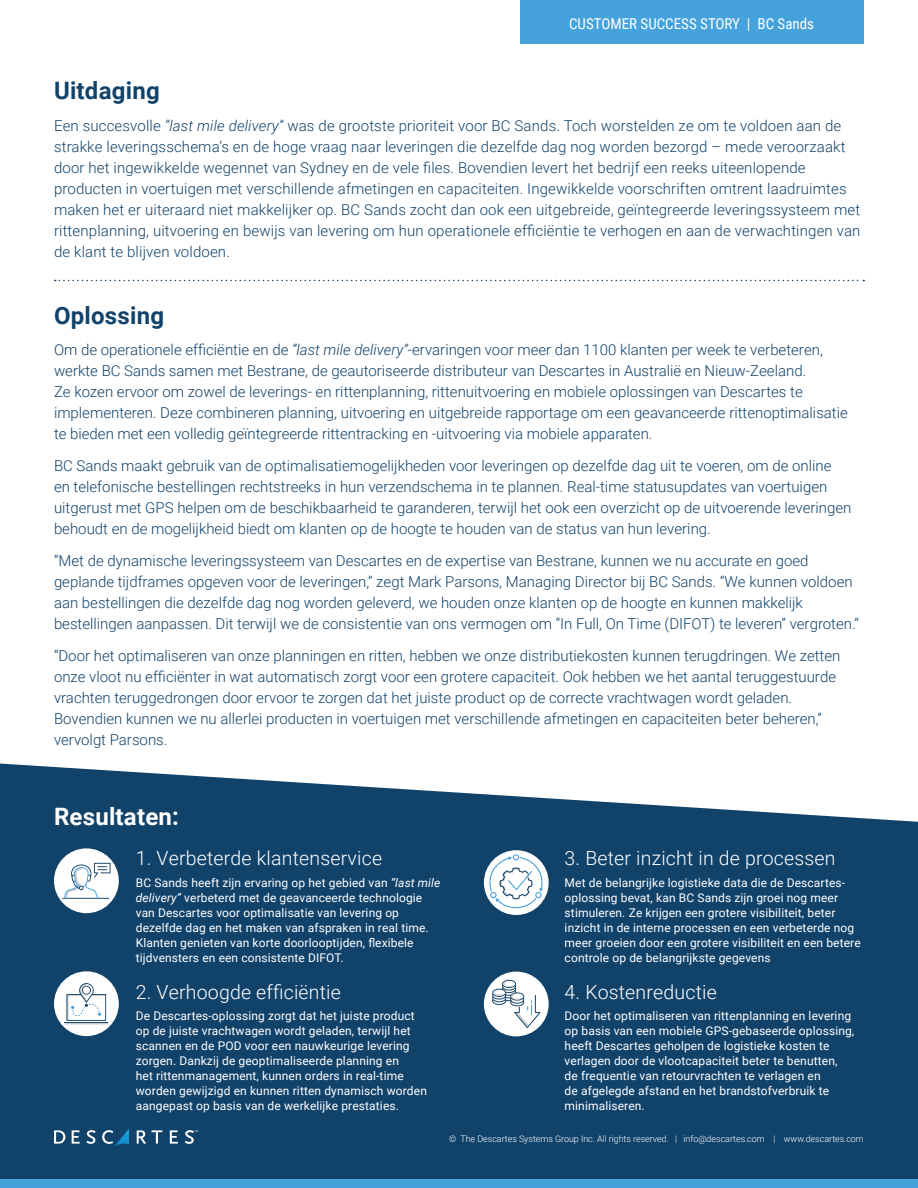
<style>
.page{position:relative;width:918px;height:1188px;background:#fff}
.page>*{position:absolute;margin:0;border:0;box-sizing:border-box;transform-origin:0 0}
.t1{font:700 24px "Roboto";letter-spacing:.01em;color:#11426a}
.t2{font:700 24px "Roboto";letter-spacing:.01em;color:#fff}
.t3{font:300 19.5px "Roboto";letter-spacing:.01em;color:#fff}
.t4{font:300 15px/21px "Roboto";color:#11426a}
.t5{font:15px "Roboto Condensed";color:#fff}
.t6{font:12px/15px "Roboto";letter-spacing:.01em;color:#fff}
.t7{font:300 9px "Roboto";letter-spacing:-.005em;color:#fff}
.s1{font-style:italic}
</style>
<div class="page">
<svg style="left:0;top:764px;width:918px;height:415px;background:#224f74"></svg>
<div style="left:521px;top:0;width:343px;height:43px;background:#46a2da"></div>
<svg style="left:55px;top:280px;width:809px;height:1px"></svg>
<div style="left:0;top:1179px;width:918px;height:9px;background:#46a2da"></div>
<svg style="left:72px;top:1130px;width:8px;height:14px"></svg>
<svg style="left:86px;top:1130px;width:10px;height:14px"></svg>
<svg style="left:102px;top:1129px;width:27px;height:18px"></svg>
<svg style="left:54px;top:1130px;width:11px;height:14px"></svg>
<svg style="left:137px;top:1130px;width:9px;height:14px"></svg>
<svg style="left:152px;top:1130px;width:10px;height:14px"></svg>
<svg style="left:170px;top:1130px;width:8px;height:14px"></svg>
<svg style="left:185px;top:1130px;width:13px;height:14px"></svg>
<div style="left:54px;top:848px;width:65px;height:65px;background:#fff;border-radius:50%"></div>
<hr style="left:62px;top:898px;width:47px;height:1px;background:#15476c">
<svg style="left:64px;top:863px;width:47px;height:35px"></svg>
<div style="left:484px;top:850px;width:65px;height:65px;background:#fff;border-radius:50%"></div>
<svg style="left:486px;top:854px;width:59px;height:56px"></svg>
<div style="left:54px;top:971px;width:65px;height:65px;background:#fff;border-radius:50%"></div>
<svg style="left:65px;top:983px;width:43px;height:41px"></svg>
<div style="left:484px;top:972px;width:65px;height:64px;background:#fff;border-radius:50%"></div>
<svg style="left:492px;top:980px;width:49px;height:48px"></svg>
<p class="t5" style="left:569px;top:14px;width:246px">CUSTOMER SUCCESS STORY | BC Sands</p>
<h1 class="t1" style="left:54px;top:74px;width:107px">Uitdaging</h1>
<p class="t4" style="left:54px;top:114px;width:808px">Een succesvolle <span class="s1">“last mile delivery”</span> was de grootste prioriteit voor BC Sands. Toch worstelden ze om te voldoen aan de strakke leveringsschema’s en de hoge vraag naar leveringen die dezelfde dag nog worden bezorgd – mede veroorzaakt door het ingewikkelde wegennet van Sydney en de vele files. Bovendien levert het bedrijf een reeks uiteenlopende producten in voertuigen met verschillende afmetingen en capaciteiten. Ingewikkelde voorschriften omtrent laadruimtes maken het er uiteraard niet makkelijker op. BC Sands zocht dan ook een uitgebreide, geïntegreerde leveringssysteem met rittenplanning, uitvoering en bewijs van levering om hun operationele efficiëntie te verhogen en aan de verwachtingen van de klant te blijven voldoen.</p>
<h1 class="t1" style="left:54px;top:298px;width:112px">Oplossing</h1>
<p class="t4" style="left:54px;top:339px;width:795px">Om de operationele efficiëntie en de <span class="s1">“last mile delivery”</span>-ervaringen voor meer dan 1100 klanten per week te verbeteren, werkte BC Sands samen met Bestrane, de geautoriseerde distributeur van Descartes in Australië en Nieuw-Zeeland.<br>Ze kozen ervoor om zowel de leverings- en rittenplanning, rittenuitvoering en mobiele oplossingen van Descartes te implementeren. Deze combineren planning, uitvoering en uitgebreide rapportage om een geavanceerde rittenoptimalisatie te bieden met een volledig geïntegreerde rittentracking en -uitvoering via mobiele apparaten.</p>
<p class="t4" style="left:54px;top:455px;width:799px">BC Sands maakt gebruik van de optimalisatiemogelijkheden voor leveringen op dezelfde dag uit te voeren, om de online<br>en telefonische bestellingen rechtstreeks in hun verzendschema in te plannen. Real-time statusupdates van voertuigen uitgerust met GPS helpen om de beschikbaarheid te garanderen, terwijl het ook een overzicht op de uitvoerende leveringen behoudt en de mogelijkheid biedt om klanten op de hoogte te houden van de status van hun levering.</p>
<p class="t4" style="left:54px;top:550px;width:806px">“Met de dynamische leveringssysteem van Descartes en de expertise van Bestrane, kunnen we nu accurate en goed geplande tijdframes opgeven voor de leveringen,” zegt Mark Parsons, Managing Director bij BC Sands. “We kunnen voldoen aan bestellingen die dezelfde dag nog worden geleverd, we houden onze klanten op de hoogte en kunnen makkelijk bestellingen aanpassen. Dit terwijl we de consistentie van ons vermogen om “In Full, On Time (DIFOT) te leveren” vergroten.”</p>
<p class="t4" style="left:54px;top:644px;width:788px">“Door het optimaliseren van onze planningen en ritten, hebben we onze distributiekosten kunnen terugdringen. We zetten onze vloot nu efficiënter in wat automatisch zorgt voor een grotere capaciteit. Ook hebben we het aantal teruggestuurde vrachten teruggedrongen door ervoor te zorgen dat het juiste product op de correcte vrachtwagen wordt geladen.<br>Bovendien kunnen we nu allerlei producten in voertuigen met verschillende afmetingen en capaciteiten beter beheren,” vervolgt Parsons.</p>
<h1 class="t2" style="left:54px;top:800px;width:127px">Resultaten:</h1>
<h2 class="t3" style="left:136px;top:845px;width:248px">1. Verbeterde klantenservice</h2>
<p class="t6" style="left:136px;top:874px;width:306px">BC Sands heeft zijn ervaring op het gebied van <span class="s1">“last mile delivery”</span> verbeterd met de geavanceerde technologie van Descartes voor optimalisatie van levering op dezelfde dag en het maken van afspraken in real time.<br>Klanten genieten van korte doorlooptijden, flexibele tijdvensters en een consistente DIFOT.</p>
<h2 class="t3" style="left:136px;top:979px;width:207px">2. Verhoogde efficiëntie</h2>
<p class="t6" style="left:136px;top:1008px;width:293px">De Descartes-oplossing zorgt dat het juiste product op de juiste vrachtwagen wordt geladen, terwijl het scannen en de POD voor een nauwkeurige levering zorgen. Dankzij de geoptimaliseerde planning en<br>het rittenmanagement, kunnen orders in real-time worden gewijzigd en kunnen ritten dynamisch worden aangepast op basis van de werkelijke prestaties.</p>
<h2 class="t3" style="left:565px;top:845px;width:272px">3. Beter inzicht in de processen</h2>
<p class="t6" style="left:565px;top:874px;width:298px">Met de belangrijke logistieke data die de Descartes&shy;oplossing bevat, kan BC Sands zijn groei nog meer stimuleren. Ze krijgen een grotere visibiliteit, beter inzicht in de interne processen en een verbeterde nog meer groeien door een grotere visibiliteit en een betere controle op de belangrijkste gegevens</p>
<h2 class="t3" style="left:565px;top:979px;width:154px">4. Kostenreductie</h2>
<p class="t6" style="left:565px;top:1008px;width:291px">Door het optimaliseren van rittenplanning en levering op basis van een mobiele GPS-gebaseerde oplossing, heeft Descartes geholpen de logistieke kosten te verlagen door de vlootcapaciteit beter te benutten,<br>de frequentie van retourvrachten te verlagen en<br>de afgelegde afstand en het brandstofverbruik te minimaliseren.</p>
<p class="t7" style="left:449px;top:1132px;width:416px">© The Descartes Systems Group Inc. All rights reserved. | info@descartes.com | www.descartes.com</p>
</div>
